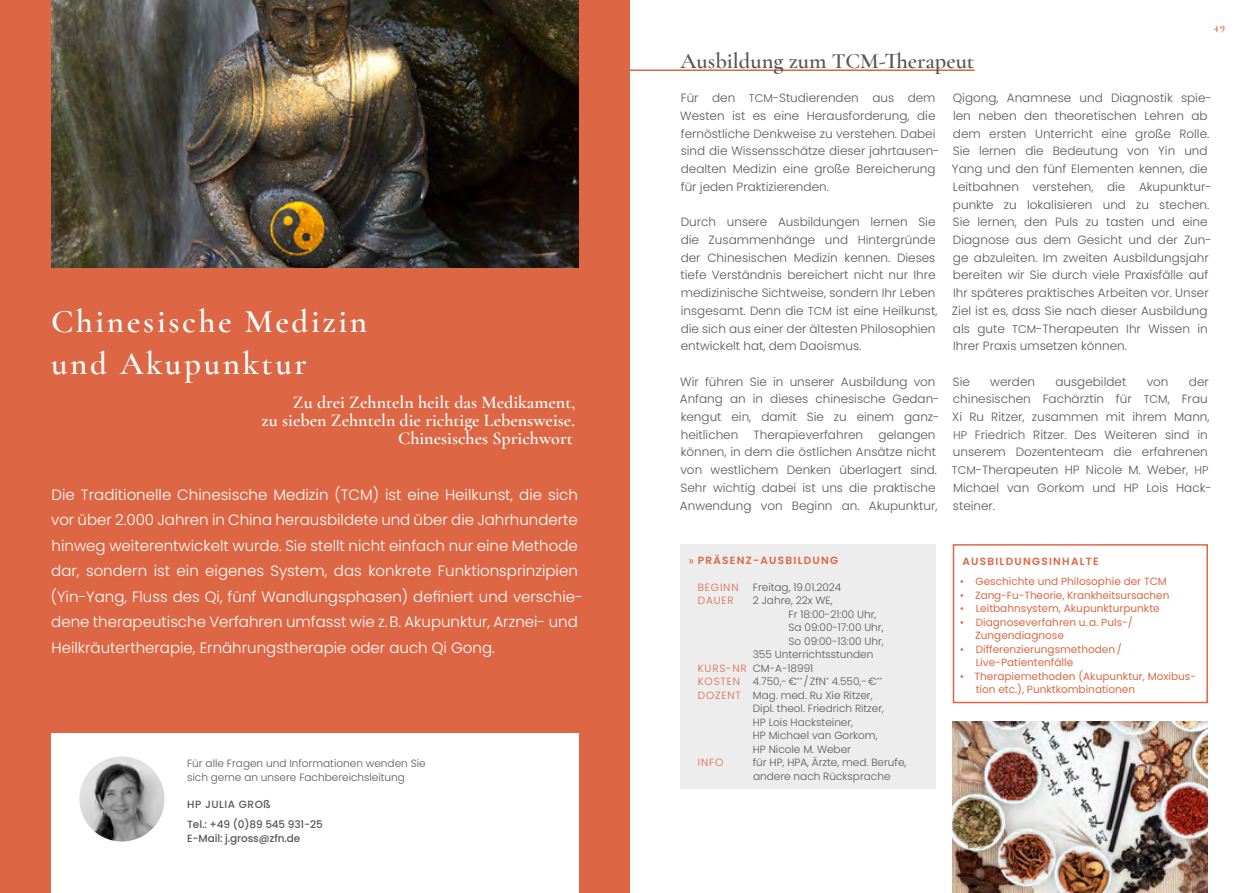
<style>
.page{position:relative;width:1259px;height:893px;background:#fff}
.page>*{position:absolute;margin:0;border:0;box-sizing:border-box;transform-origin:0 0}
.t1{font:600 33px/42px "Cormorant Garamond";letter-spacing:.08em;color:#fff}
.t2{font:600 22.5px "Cormorant Garamond";color:#575756}
.t3{font:600 18px/17.7px "Cormorant Garamond";color:#fff;text-align:right}
.t4{font:300 15px/25.5px "Poppins";color:#fff}
.t5{font:300 12px/17.7px "Poppins";color:#575756}
.t6{font:300 10.5px/13.5px "Poppins";color:#575756}
.t7{font:10.5px/13.5px "Poppins";color:#dd6744}
.t8{font:500 10.5px/20.1px "Poppins";letter-spacing:-.01em;color:#575756}
.t9{font:600 10.5px "Poppins";letter-spacing:.12em;color:#dd6744}
.t10{font:300 10.5px "Poppins";letter-spacing:.08em;color:#dd6744}
.t11{font:700 10.5px "Cormorant Garamond";color:#dd6744}
.s1{font-size:21.75px}
.s2{font-size:11.25px}
.s3{font-family:"Arial";font-weight:400}
.s4{color:#dd6744}
</style>
<div class="page">
<div style="left:0;top:0;width:629px;height:893px;background:#dd6744"></div>
<div style="left:51px;top:733px;width:527px;height:160px;background:#fff"></div>
<img style="left:51px;top:0;width:527px;height:268px">
<svg style="left:79px;top:756px;width:85px;height:85px"></svg>
<hr style="left:629px;top:69px;width:345px;height:2px;background:#dd6744">
<img style="left:952px;top:721px;width:256px;height:172px">
<div style="left:680px;top:544px;width:255px;height:244px;background:#ededed"></div>
<div style="left:952px;top:544px;width:256px;height:159px;border:2px solid #dd6744"></div>
<h1 class="t1" style="left:51px;top:300px;width:318px">Chinesische Medizin und Akupunktur</h1>
<h3 class="t3" style="left:262px;top:393px;width:315px">Zu drei Zehnteln heilt das Medikament,<br>zu sieben Zehnteln die richtige Lebensweise.<br>Chinesisches Sprichwort</h3>
<p class="t4" style="left:51px;top:482px;width:533px">Die Traditionelle Chinesische Medizin (TCM) ist eine Heilkunst, die sich vor über 2.000 Jahren in China herausbildete und über die Jahrhunderte hinweg weiterentwickelt wurde. Sie stellt nicht einfach nur eine Methode dar, sondern ist ein eigenes System, das konkrete Funktionsprinzipien (Yin-Yang, Fluss des Qi, fünf Wandlungsphasen) definiert und verschie&shy;dene therapeutische Verfahren umfasst wie z.B. Akupunktur, Arznei- und Heilkräutertherapie, Ernährungstherapie oder auch Qi Gong.</p>
<p class="t6" style="left:187px;top:757px;width:240px">Für alle Fragen und Informationen wenden Sie sich gerne an unsere Fachbereichsleitung</p>
<p class="t8" style="left:187px;top:794px;width:137px">HP JULIA GROß<br>Tel.: +49 (0)89 545 931-25</p>
<p class="t8" style="left:187px;top:828px;width:115px">E-Mail: j.gross@zfn.de</p>
<p class="t11" style="left:1213px;top:21px;width:13px">49</p>
<h2 class="t2" style="left:680px;top:47px;width:295px">Ausbildung zum <span class="s1">TCM</span>-Therapeut</h2>
<p class="t5" style="left:680px;top:89px;width:261px">Für den <span class="s2">TCM</span>-Studierenden aus dem Westen ist es eine Herausforderung, die fernöstliche Denkweise zu verstehen. Dabei sind die Wissensschätze dieser jahrtausen&shy;dealten Medizin eine große Bereicherung für jeden Praktizierenden.</p>
<p class="t5" style="left:680px;top:213px;width:258px">Durch unsere Ausbildungen lernen Sie die Zusammenhänge und Hintergründe der Chinesischen Medizin kennen. Dieses tiefe Verständnis bereichert nicht nur Ihre medizinische Sichtweise, sondern Ihr Leben insgesamt. Denn die <span class="s2">TCM</span> ist eine Heilkunst, die sich aus einer der ältesten Philosophien entwickelt hat, dem Daoismus.</p>
<p class="t5" style="left:680px;top:373px;width:261px">Wir führen Sie in unserer Ausbildung von<br>Anfang an in dieses chinesische Gedan&shy;kengut ein, damit Sie zu einem ganz&shy;heitlichen</p>
<p class="t5" style="left:952px;top:89px;width:261px">Qigong, Anamnese und Diagnostik spie&shy;len neben den theoretischen Lehren ab dem ersten Unterricht eine große Rolle.<br>Sie lernen die Bedeutung von Yin und Yang und den fünf Elementen kennen, die Leitbahnen verstehen, die Akupunktur&shy;punkte zu lokalisieren und zu stechen.<br>Sie lernen, den Puls zu tasten und eine Diagnose aus dem Gesicht und der Zun&shy;ge abzuleiten. Im zweiten Ausbildungsjahr bereiten wir Sie durch viele Praxisfälle auf Ihr späteres praktisches Arbeiten vor. Unser Ziel ist es, dass Sie nach dieser Ausbildung als gute <span class="s2">TCM</span>-Therapeuten Ihr Wissen in Ihrer Praxis umsetzen können.</p>
<p class="t5" style="left:953px;top:373px;width:19px">Sie</p>
<p class="t5" style="left:990px;top:373px;width:46px">werden</p>
<p class="t5" style="left:1055px;top:373px;width:72px">ausgebildet</p>
<p class="t5" style="left:1146px;top:373px;width:23px">von</p>
<p class="t5" style="left:952px;top:373px;width:261px;text-indent:237px">der chinesischen Fachärztin für <span class="s2">TCM</span>, Frau<br>Xi Ru Ritzer, zusammen mit ihrem Mann,<br><span class="s2">HP</span> Friedrich Ritzer. Des Weiteren sind in unserem Dozententeam die erfahrenen<br><span class="s2">TCM</span>-Therapeuten HP Nicole M. Weber, <span class="s2">HP<br></span>Michael van Gorkom und HP Lois Hack&shy;steiner.</p>
<p class="t5" style="left:753px;top:426px;width:111px">Therapieverfahren</p>
<p class="t5" style="left:680px;top:426px;width:259px;text-indent:198px">gelangen können, in dem die östlichen Ansätze nicht von westlichem Denken überlagert sind.<br>Sehr wichtig dabei ist uns die praktische Anwendung von Beginn an. Akupunktur,</p>
<p class="t9" style="left:688px;top:554px;width:151px"><span class="s3">»</span> PRÄSENZ-AUSBILDUNG</p>
<p class="t10" style="left:698px;top:581px;width:42px">BEGINN</p>
<p class="t6" style="left:753px;top:580px;width:90px">Freitag, 19.01.2024</p>
<p class="t10" style="left:698px;top:594px;width:38px">DAUER</p>
<p class="t6" style="left:753px;top:594px;width:81px">2 Jahre, 22x WE,</p>
<p class="t6" style="left:788px;top:607px;width:89px">Fr 18:00-21:00 Uhr,</p>
<p class="t6" style="left:788px;top:621px;width:96px">Sa 09:00-17:00 Uhr,</p>
<p class="t6" style="left:788px;top:634px;width:97px">So 09:00-13:00 Uhr,</p>
<p class="t6" style="left:753px;top:648px;width:122px">355 Unterrichtsstunden</p>
<p class="t6" style="left:698px;top:661px;width:117px"><span class="s4">KURS-NR</span> CM-A-18991</p>
<p class="t6" style="left:698px;top:675px;width:186px"><span class="s4">KOSTEN</span> 4.750,-€<sup>**</sup> /ZfN<sup>*</sup> 4.550,-€<sup>**</sup></p>
<p class="t6" style="left:698px;top:688px;width:176px"><span class="s4">DOZENT</span> Mag. med. Ru Xie Ritzer,</p>
<p class="t6" style="left:753px;top:702px;width:133px">Dipl. theol. Friedrich Ritzer,</p>
<p class="t6" style="left:753px;top:715px;width:102px">HP Lois Hacksteiner,</p>
<p class="t6" style="left:753px;top:729px;width:126px">HP Michael van Gorkom,</p>
<p class="t6" style="left:753px;top:742px;width:100px">HP Nicole M. Weber</p>
<p class="t10" style="left:698px;top:756px;width:27px">INFO</p>
<p class="t6" style="left:753px;top:756px;width:155px">für HP, HPA, Ärzte, med. Berufe, andere nach Rücksprache</p>
<p class="t9" style="left:962px;top:555px;width:138px">AUSBILDUNGSINHALTE</p>
<p class="t7" style="left:960px;top:575px;width:208px">• Geschichte und Philosophie der TCM</p>
<p class="t7" style="left:960px;top:588px;width:211px">• Zang-Fu-Theorie, Krankheitsursachen</p>
<p class="t7" style="left:960px;top:602px;width:201px">• Leitbahnsystem, Akupunkturpunkte</p>
<p class="t7" style="left:975px;top:615px;width:159px;text-indent:-15px">• Diagnoseverfahren u.a. Puls-/<br>Zungendiagnose</p>
<p class="t7" style="left:975px;top:642px;width:148px;text-indent:-16px">• Differenzierungsmethoden /<br>Live-Patientenfälle</p>
<p class="t7" style="left:975px;top:669px;width:222px;text-indent:-16px">• Therapiemethoden (Akupunktur, Moxibus&shy;tion etc.), Punktkombinationen</p>
</div>
